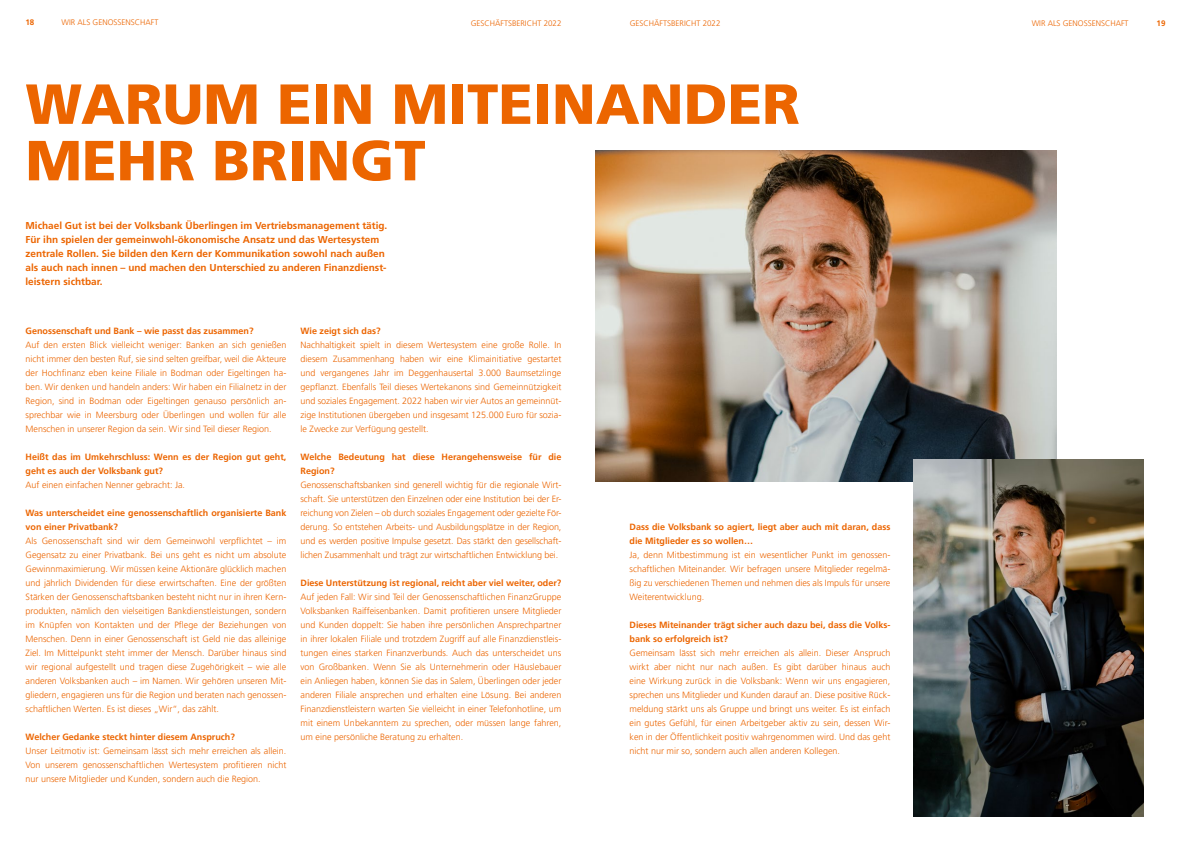
<style>
.page{position:relative;width:1191px;height:842px;background:#fff}
.page>*{position:absolute;margin:0;border:0;box-sizing:border-box;transform-origin:0 0}
.t1{font:900 56.5px/56.5px "Frutiger LT Std";color:#ec6500}
.t2{font:700 10px/14px "Frutiger LT Std";color:#ec6500}
.t3{font:300 9px/14px "Frutiger LT Pro";color:#ec6500;text-align:justify}
.t4{font:700 9px/14px "Frutiger LT Pro";color:#ec6500}
.t5{font:300 8px "Frutiger LT Pro";color:#ec6500}
.t6{font:300 8px "Frutiger LT Std";color:#ec6500}
.t7{font:700 8px "Frutiger LT Std";color:#ec6500}
</style>
<div class="page">
<img style="left:595px;top:150px;width:461px;height:332px">
<img style="left:913px;top:460px;width:230px;height:356px">
<p class="t7" style="left:26px;top:18px;width:10px">18</p>
<p class="t5" style="left:62px;top:18px;width:98px">WIR ALS GENOSSENSCHAFT</p>
<p class="t6" style="left:471px;top:18px;width:92px">GESCHÄFTSBERICHT 2022</p>
<p class="t6" style="left:630px;top:18px;width:92px">GESCHÄFTSBERICHT 2022</p>
<p class="t5" style="left:1031px;top:18px;width:98px">WIR ALS GENOSSENSCHAFT</p>
<h1 class="t1" style="left:26px;top:76px;width:775px">WARUM EIN MITEINANDER<br>MEHR BRINGT</h1>
<p class="t2" style="left:26px;top:219px;width:363px">Michael Gut ist bei der Volksbank Überlingen im Vertriebsmanagement tätig.<br>Für ihn spielen der gemeinwohl-ökonomische Ansatz und das Wertesystem zentrale Rollen. Sie bilden den Kern der Kommunikation sowohl nach außen als auch nach innen – und machen den Unterschied zu anderen Finanzdienst&shy;leistern sichtbar.</p>
<p class="t4" style="left:26px;top:323px;width:230px">Genossenschaft und Bank – wie passt das zusammen?</p>
<p class="t3" style="left:26px;top:337px;width:262px">Auf den ersten Blick vielleicht weniger: Banken an sich genießen nicht immer den besten Ruf, sie sind selten greifbar, weil die Akteure der Hochfinanz eben keine Filiale in Bodman oder Eigeltingen ha&shy;ben. Wir denken und handeln anders: Wir haben ein Filialnetz in der Region, sind in Bodman oder Eigeltingen genauso persönlich an&shy;sprechbar wie in Meersburg oder Überlingen und wollen für alle Menschen in unserer Region da sein. Wir sind Teil dieser Region.</p>
<p class="t4" style="left:26px;top:449px;width:262px">Heißt das im Umkehrschluss: Wenn es der Region gut geht, geht es auch der Volksbank gut?</p>
<p class="t3" style="left:26px;top:478px;width:161px">Auf einen einfachen Nenner gebracht: Ja.</p>
<p class="t4" style="left:26px;top:505px;width:262px">Was unterscheidet eine genossenschaftlich organisierte Bank von einer Privatbank?</p>
<p class="t3" style="left:26px;top:534px;width:262px">Als Genossenschaft sind wir dem Gemeinwohl verpflichtet – im Gegensatz zu einer Privatbank. Bei uns geht es nicht um absolute Gewinnmaximierung. Wir müssen keine Aktionäre glücklich machen und jährlich Dividenden für diese erwirtschaften. Eine der größten Stärken der Genossenschaftsbanken besteht nicht nur in ihren Kern&shy;produkten, nämlich den vielseitigen Bankdienstleistungen, sondern im Knüpfen von Kontakten und der Pflege der Beziehungen von Menschen. Denn in einer Genossenschaft ist Geld nie das alleinige Ziel. Im Mittelpunkt steht immer der Mensch. Darüber hinaus sind wir regional aufgestellt und tragen diese Zugehörigkeit – wie alle anderen Volksbanken auch – im Namen. Wir gehören unseren Mit&shy;gliedern, engagieren uns für die Region und beraten nach genossen&shy;schaftlichen Werten. Es ist dieses „Wir“, das zählt.</p>
<p class="t4" style="left:26px;top:730px;width:211px">Welcher Gedanke steckt hinter diesem Anspruch?</p>
<p class="t3" style="left:26px;top:744px;width:262px">Unser Leitmotiv ist: Gemeinsam lässt sich mehr erreichen als allein.<br>Von unserem genossenschaftlichen Wertesystem profitieren nicht nur unsere Mitglieder und Kunden, sondern auch die Region.</p>
<p class="t4" style="left:300px;top:324px;width:82px">Wie zeigt sich das?</p>
<p class="t3" style="left:300px;top:338px;width:262px">Nachhaltigkeit spielt in diesem Wertesystem eine große Rolle. In diesem Zusammenhang haben wir eine Klimainitiative gestartet und vergangenes Jahr im Deggenhausertal 3.000 Baumsetzlinge gepflanzt. Ebenfalls Teil dieses Wertekanons sind Gemeinnützigkeit und soziales Engagement. 2022 haben wir vier Autos an gemeinnüt&shy;zige Institutionen übergeben und insgesamt 125.000 Euro für sozia&shy;le Zwecke zur Verfügung gestellt.</p>
<p class="t4" style="left:300px;top:450px;width:262px">Welche Bedeutung hat diese Herangehensweise für die<br>Region?</p>
<p class="t3" style="left:300px;top:478px;width:262px">Genossenschaftsbanken sind generell wichtig für die regionale Wirt&shy;schaft. Sie unterstützen den Einzelnen oder eine Institution bei der Er&shy;reichung von Zielen – ob durch soziales Engagement oder gezielte För&shy;derung. So entstehen Arbeits- und Ausbildungsplätze in der Region, und es werden positive Impulse gesetzt. Das stärkt den gesellschaft&shy;lichen Zusammenhalt und trägt zur wirtschaftlichen Entwicklung bei.</p>
<p class="t4" style="left:300px;top:576px;width:262px">Diese Unterstützung ist regional, reicht aber viel weiter, oder?</p>
<p class="t3" style="left:300px;top:590px;width:262px">Auf jeden Fall: Wir sind Teil der Genossenschaftlichen FinanzGruppe Volksbanken Raiffeisenbanken. Damit profitieren unsere Mitglieder und Kunden doppelt: Sie haben ihre persönlichen Ansprechpartner in ihrer lokalen Filiale und trotzdem Zugriff auf alle Finanzdienstleis&shy;tungen eines starken Finanzverbunds. Auch das unterscheidet uns von Großbanken. Wenn Sie als Unternehmerin oder Häuslebauer ein Anliegen haben, können Sie das in Salem, Überlingen oder jeder anderen Filiale ansprechen und erhalten eine Lösung. Bei anderen Finanzdienstleistern warten Sie vielleicht in einer Telefonhotline, um mit einem Unbekanntem zu sprechen, oder müssen lange fahren, um eine persönliche Beratung zu erhalten.</p>
<p class="t4" style="left:629px;top:520px;width:262px">Dass die Volksbank so agiert, liegt aber auch mit daran, dass die Mitglieder es so wollen…</p>
<p class="t3" style="left:629px;top:548px;width:262px">Ja, denn Mitbestimmung ist ein wesentlicher Punkt im genossen&shy;schaftlichen Miteinander. Wir befragen unsere Mitglieder regelmä&shy;ßig zu verschiedenen Themen und nehmen dies als Impuls für unsere Weiterentwicklung.</p>
<p class="t4" style="left:629px;top:618px;width:262px">Dieses Miteinander trägt sicher auch dazu bei, dass die Volks&shy;bank so erfolgreich ist?</p>
<p class="t3" style="left:629px;top:646px;width:262px">Gemeinsam lässt sich mehr erreichen als allein. Dieser Anspruch wirkt aber nicht nur nach außen. Es gibt darüber hinaus auch eine Wirkung zurück in die Volksbank: Wenn wir uns engagieren, sprechen uns Mitglieder und Kunden darauf an. Diese positive Rück&shy;meldung stärkt uns als Gruppe und bringt uns weiter. Es ist einfach ein gutes Gefühl, für einen Arbeitgeber aktiv zu sein, dessen Wir&shy;ken in der Öffentlichkeit positiv wahrgenommen wird. Und das geht nicht nur mir so, sondern auch allen anderen Kollegen.</p>
<p class="t7" style="left:1156px;top:18px;width:10px">19</p>
</div>
